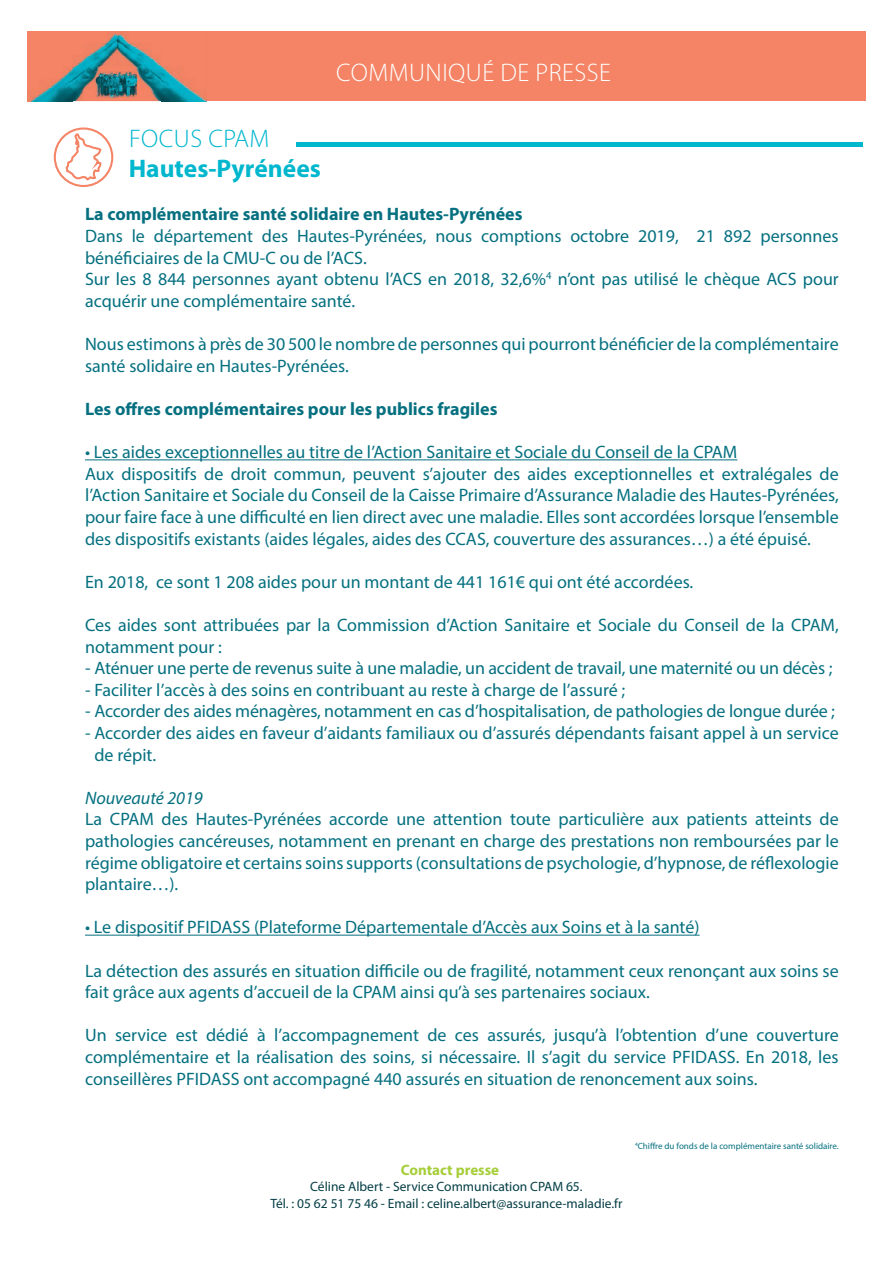
<style>
.page{position:relative;width:893px;height:1263px;background:#fff}
.page>*{position:absolute;margin:0;border:0;box-sizing:border-box;transform-origin:0 0}
.t1{font:300 25.5px "Myriad Pro";letter-spacing:.02em;color:#fff}
.t2{font:700 25.5px "Myriad Pro";color:#00b7ce}
.t3{font:300 25.5px "Myriad Pro";letter-spacing:.02em;color:#00b7ce}
.t4{font:18px/21.6px "Myriad Pro";color:#057080}
.t5{font:700 18px "Myriad Pro";color:#057080}
.t6{font:italic 18px "Myriad Pro";color:#057080}
.t7{font:700 15px "Myriad Pro";color:#a6ce39}
.t8{font:13.5px "Myriad Pro";color:#043e45}
.t9{font:9px "Myriad Pro";color:#057080}
</style>
<div class="page">
<hr style="left:85px;top:459px;width:652px;height:1px;background:#057080">
<hr style="left:85px;top:935px;width:615px;height:1px;background:#057080">
<div style="left:296px;top:142px;width:567px;height:5px;background:#00b7ce"></div>
<div style="left:28px;top:31px;width:837px;height:70px;background:#f48465"></div>
<img style="left:31px;top:33px;width:176px;height:68px">
<img style="left:95px;top:71px;width:43px;height:26px">
<img style="left:96px;top:71px;width:41px;height:26px">
<svg style="left:53px;top:127px;width:61px;height:60px"></svg>
<p class="t1" style="left:336px;top:58px;width:276px">COMMUNIQUÉ DE PRESSE</p>
<p class="t3" style="left:129px;top:124px;width:142px">FOCUS CPAM</p>
<p class="t2" style="left:129px;top:152px;width:194px">Hautes-Pyrénées</p>
<p class="t5" style="left:85px;top:203px;width:439px">La complémentaire santé solidaire en Hautes-Pyrénées</p>
<p class="t4" style="left:85px;top:225px;width:755px">Dans le département des Hautes-Pyrénées, nous comptions octobre 2019, 21 892 personnes bénéficiaires de la CMU-C ou de l’ACS.</p>
<p class="t4" style="left:85px;top:268px;width:755px">Sur les 8 844 personnes ayant obtenu l’ACS en 2018, 32,6%<sup>4</sup> n’ont pas utilisé le chèque ACS pour acquérir une complémentaire santé.</p>
<p class="t4" style="left:85px;top:333px;width:755px">Nous estimons à près de 30 500 le nombre de personnes qui pourront bénéficier de la complémentaire santé solidaire en Hautes-Pyrénées.</p>
<p class="t5" style="left:85px;top:397px;width:414px">Les offres complémentaires pour les publics fragiles</p>
<p class="t4" style="left:85px;top:441px;width:654px">• Les aides exceptionnelles au titre de l’Action Sanitaire et Sociale du Conseil de la CPAM</p>
<p class="t4" style="left:85px;top:463px;width:755px;text-align:justify">Aux dispositifs de droit commun, peuvent s’ajouter des aides exceptionnelles et extralégales de l’Action Sanitaire et Sociale du Conseil de la Caisse Primaire d’Assurance Maladie des Hautes-Pyrénées, pour faire face à une difficulté en lien direct avec une maladie. Elles sont accordées lorsque l’ensemble des dispositifs existants (aides légales, aides des CCAS, couverture des assurances…) a été épuisé.</p>
<p class="t4" style="left:85px;top:571px;width:610px">En 2018, ce sont 1 208 aides pour un montant de 441 161€ qui ont été accordées.</p>
<p class="t4" style="left:85px;top:614px;width:755px">Ces aides sont attribuées par la Commission d’Action Sanitaire et Sociale du Conseil de la CPAM, notamment pour :</p>
<p class="t4" style="left:85px;top:657px;width:749px">- Aténuer une perte de revenus suite à une maladie, un accident de travail, une maternité ou un décès ;</p>
<p class="t4" style="left:85px;top:679px;width:542px">- Faciliter l’accès à des soins en contribuant au reste à charge de l’assuré ;</p>
<p class="t4" style="left:85px;top:700px;width:751px">- Accorder des aides ménagères, notamment en cas d’hospitalisation, de pathologies de longue durée ;</p>
<p class="t4" style="left:94px;top:722px;width:746px;text-indent:-9px">- Accorder des aides en faveur d’aidants familiaux ou d’assurés dépendants faisant appel à un service de répit.</p>
<p class="t6" style="left:85px;top:786px;width:119px">Nouveauté 2019</p>
<p class="t4" style="left:85px;top:808px;width:755px;text-align:justify">La CPAM des Hautes-Pyrénées accorde une attention toute particulière aux patients atteints de pathologies cancéreuses, notamment en prenant en charge des prestations non remboursées par le régime obligatoire et certains soins supports (consultations de psychologie, d’hypnose, de réflexologie plantaire…).</p>
<p class="t4" style="left:85px;top:916px;width:616px">• Le dispositif PFIDASS (Plateforme Départementale d’Accès aux Soins et à la santé)</p>
<p class="t4" style="left:85px;top:959px;width:755px">La détection des assurés en situation difficile ou de fragilité, notamment ceux renonçant aux soins se fait grâce aux agents d’accueil de la CPAM ainsi qu’à ses partenaires sociaux.</p>
<p class="t4" style="left:85px;top:1024px;width:755px;text-align:justify">Un service est dédié à l’accompagnement de ces assurés, jusqu’à l’obtention d’une couverture complémentaire et la réalisation des soins, si nécessaire. Il s’agit du service PFIDASS. En 2018, les conseillères PFIDASS ont accompagné 440 assurés en situation de renoncement aux soins.</p>
<p class="t7" style="left:401px;top:1160px;width:100px">Contact presse</p>
<p class="t8" style="left:310px;top:1178px;width:274px">Céline Albert - Service Communication CPAM 65.</p>
<p class="t8" style="left:270px;top:1195px;width:354px">Tél. : 05 62 51 75 46 - Email : celine.albert@assurance-maladie.fr</p>
<p class="t9" style="left:635px;top:1140px;width:205px"><sup>4</sup>Chiffre du fonds de la complémentaire santé solidaire.</p>
</div>
